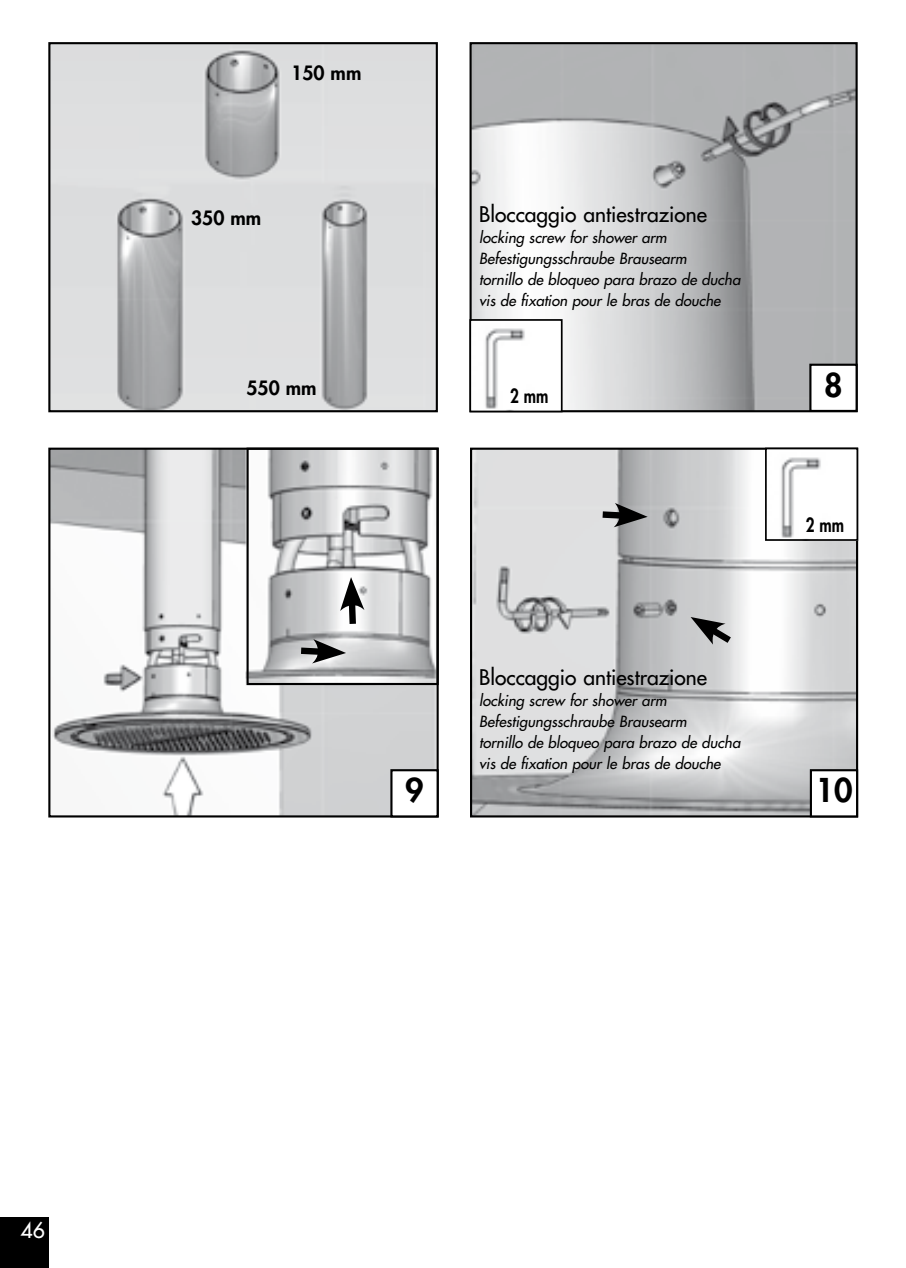
<style>
.page{position:relative;width:906px;height:1268px;background:#fff}
.page>*{position:absolute;margin:0;border:0;box-sizing:border-box;transform-origin:0 0}
.t1{font:800 31.8px "Futura";color:#000}
.t2{font:21.3px "Futura";color:#fff}
.t3{font:21px "Futura";color:#000}
.t4{font:800 19.2px "Futura";color:#000}
.t5{font:800 19.2px "Futura";color:#000;scale:.8 1}
.t6{font:italic 15px/21px "Futura";color:#000}
</style>
<div class="page">
<div style="left:0;top:1217px;width:48px;height:50px;background:#000"></div>
<img style="left:51px;top:45px;width:384px;height:364px">
<div style="left:48px;top:42px;width:390px;height:370px;border:2px solid #000"></div>
<img style="left:51px;top:450px;width:385px;height:364px">
<div style="left:48px;top:447px;width:391px;height:370px;border:2px solid #000"></div>
<img style="left:472px;top:45px;width:382px;height:364px">
<div style="left:469px;top:42px;width:388px;height:370px;border:2px solid #000"></div>
<div style="left:391px;top:770px;width:46px;height:46px;background:#fff"></div>
<div style="left:390px;top:769px;width:49px;height:48px;border:2px solid #000"></div>
<div style="left:810px;top:364px;width:46px;height:47px;background:#fff"></div>
<div style="left:809px;top:363px;width:48px;height:49px;border:2px solid #000"></div>
<img style="left:473px;top:450px;width:382px;height:364px">
<div style="left:470px;top:447px;width:388px;height:370px;border:2px solid #000"></div>
<div style="left:811px;top:770px;width:46px;height:46px;background:#fff"></div>
<div style="left:810px;top:769px;width:48px;height:48px;border:2px solid #000"></div>
<img style="left:472px;top:322px;width:87px;height:87px">
<div style="left:469px;top:319px;width:93px;height:93px;border:2px solid #000"></div>
<div style="left:246px;top:447px;width:193px;height:238px;border:2px solid #000"></div>
<svg style="left:340px;top:577px;width:24px;height:53px"></svg>
<svg style="left:294px;top:639px;width:52px;height:24px"></svg>
<img style="left:768px;top:451px;width:87px;height:86px">
<div style="left:765px;top:447px;width:93px;height:93px;border:2px solid #000"></div>
<svg style="left:596px;top:503px;width:51px;height:24px"></svg>
<svg style="left:690px;top:617px;width:48px;height:31px"></svg>
<p class="t4" style="left:291px;top:61px;width:72px">150 mm</p>
<p class="t4" style="left:191px;top:206px;width:72px">350 mm</p>
<p class="t4" style="left:246px;top:376px;width:72px">550 mm</p>
<h3 class="t3" style="left:479px;top:201px;width:229px">Bloccaggio antiestrazione</h3>
<p class="t6" style="left:479px;top:227px;width:263px">locking screw for shower arm Befestigungsschraube Brausearm<br>tornillo de bloqueo para brazo de ducha vis de fixation pour le bras de douche</p>
<p class="t5" style="left:510px;top:384px;width:49px">2 mm</p>
<h1 class="t1" style="left:405px;top:770px;width:20px">9</h1>
<h3 class="t3" style="left:479px;top:664px;width:229px">Bloccaggio antiestrazione</h3>
<p class="t6" style="left:479px;top:690px;width:263px">locking screw for shower arm Befestigungsschraube Brausearm<br>tornillo de bloqueo para brazo de ducha vis de fixation pour le bras de douche</p>
<h1 class="t1" style="left:824px;top:364px;width:20px">8</h1>
<p class="t5" style="left:805px;top:512px;width:49px">2 mm</p>
<h1 class="t1" style="left:815px;top:770px;width:38px">10</h1>
<h2 class="t2" style="left:21px;top:1215px;width:26px">46</h2>
</div>
